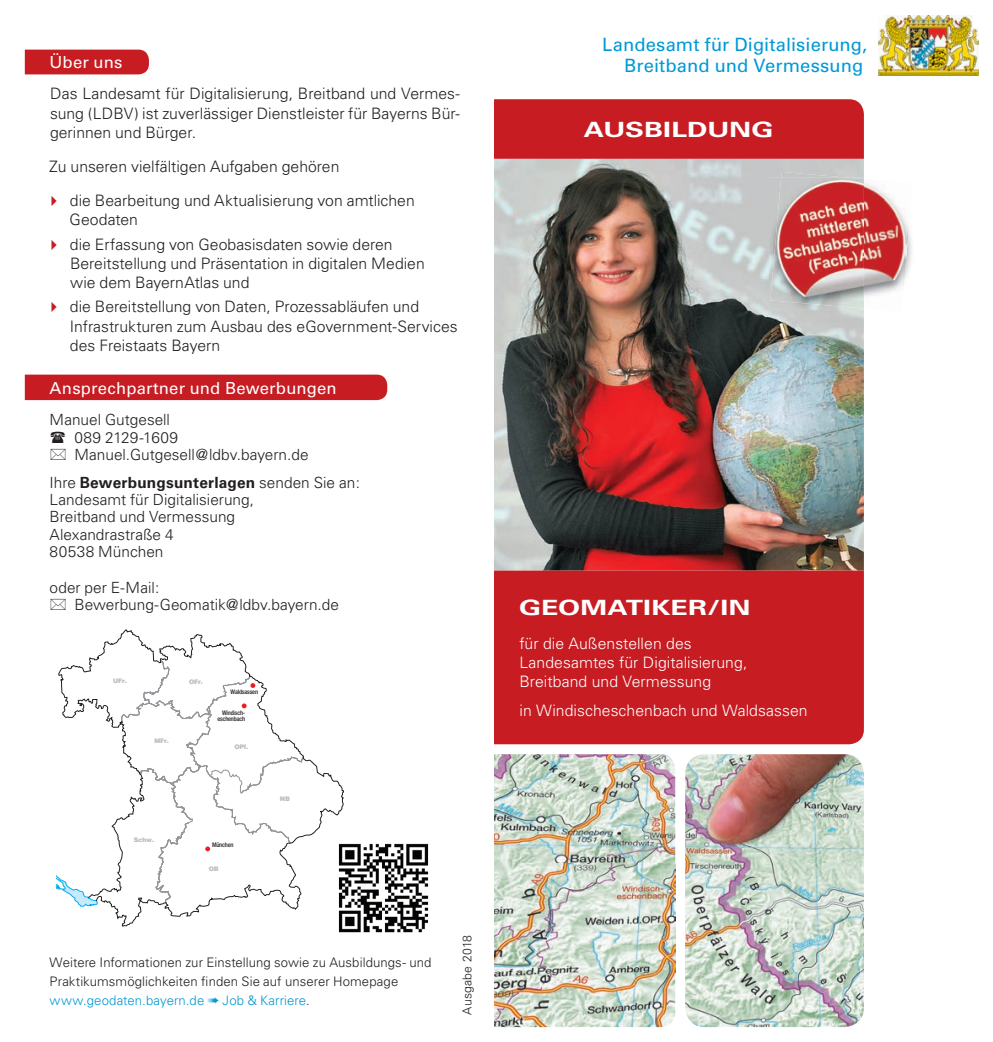
<style>
.page{position:relative;width:993px;height:1042px;background:#fff}
.page>*{position:absolute;margin:0;border:0;box-sizing:border-box;transform-origin:0 0}
.t1{font:700 21px "Univers";letter-spacing:.005em;color:#fff;scale:1.35 1}
.t2{font:18.38px/21px "Univers LT Std";letter-spacing:.005em;color:#0099d5;text-align:right}
.t3{font:500 16.62px "Univers CE";letter-spacing:.01em;color:#fff}
.t4{font:300 15.75px/19.2px "Univers";color:#231f20}
.t5{font:300 15.75px/18.9px "Univers";letter-spacing:.005em;color:#fff}
.t6{font:300 15.4px/17.5px "Univers";color:#231f20}
.t7{font:300 13.12px/19.2px "Univers";letter-spacing:.005em;color:#231f20}
.t8{font:300 12.25px "Univers";letter-spacing:.015em;color:#231f20}
.t9{font:500 condensed 6.3px/5.8px "Helvetica Neue";letter-spacing:-.025em;color:#231f20;text-align:right}
.t10{font:900 6.3px "Helvetica";letter-spacing:-.035em;color:#bcbdc0}
.s1{font-weight:700}
.s2{color:#0099d5}
</style>
<div class="page">
<img style="left:494px;top:754px;width:181px;height:273px">
<img style="left:685px;top:754px;width:178px;height:273px">
<img style="left:494px;top:159px;width:369px;height:411px">
<img style="left:878px;top:15px;width:99px;height:60px">
<img style="left:338px;top:843px;width:91px;height:90px">
<svg style="left:55px;top:875px;width:3px;height:15px"></svg>
<svg style="left:58px;top:629px;width:285px;height:298px"></svg>
<svg style="left:121px;top:660px;width:183px;height:243px"></svg>
<div style="left:494px;top:570px;width:369px;height:174px;background:#c61c22"></div>
<div style="left:494px;top:99px;width:369px;height:60px;background:#c61c22"></div>
<img style="left:768px;top:177px;width:96px;height:133px">
<img style="left:780px;top:172px;width:61px;height:5px">
<img style="left:863px;top:179px;width:49px;height:131px">
<img style="left:770px;top:177px;width:93px;height:132px">
<div style="left:25px;top:50px;width:124px;height:24px;background:#c61c22"></div>
<div style="left:25px;top:375px;width:362px;height:25px;background:#c61c22"></div>
<p class="t3" style="left:50px;top:53px;width:74px">Über uns</p>
<p class="t4" style="left:50px;top:84px;width:411px;text-align:justify">Das Landesamt für Digitalisierung, Breitband und Vermes&shy;sung (LDBV) ist zuverlässiger Dienstleister für Bayerns Bür&shy;gerinnen und Bürger.</p>
<p class="t4" style="left:70px;top:149px;width:346px;line-height:34.1px;text-indent:-21px">Zu unseren vielfältigen Aufgaben gehören<br>die Bearbeitung und Aktualisierung von amtlichen</p>
<p class="t4" style="left:70px;top:208px;width:324px;line-height:24.2px">Geodaten<br>die Erfassung von Geobasisdaten sowie deren</p>
<p class="t4" style="left:70px;top:254px;width:356px">Bereitstellung und Präsentation in digitalen Medien wie dem BayernAtlas und</p>
<p class="t4" style="left:70px;top:297px;width:389px">die Bereitstellung von Daten, Prozessabläufen und<br>Infrastrukturen zum Ausbau des eGovernment-Services des Freistaats Bayern</p>
<p class="t3" style="left:50px;top:378px;width:288px">Ansprechpartner und Bewerbungen</p>
<p class="t6" style="left:74px;top:411px;width:235px;text-indent:-25px">Manuel Gutgesell<br>089 2129-1609<br>Manuel.Gutgesell@ldbv.bayern.de</p>
<p class="t6" style="left:50px;top:473px;width:312px">Ihre <span class="s1">Bewerbungsunterlagen</span> senden Sie an:<br>Landesamt für Digitalisierung,<br>Breitband und Vermessung<br>Alexandrastraße 4<br>80538 München</p>
<p class="t6" style="left:74px;top:578px;width:266px;text-indent:-25px">oder per E-Mail:<br>Bewerbung-Geomatik@ldbv.bayern.de</p>
<p class="t10" style="left:113px;top:676px;width:15px">UFr.</p>
<p class="t10" style="left:189px;top:677px;width:15px">OFr.</p>
<p class="t10" style="left:154px;top:737px;width:16px">MFr.</p>
<p class="t9" style="left:230px;top:689px;width:29px">Waldsassen</p>
<p class="t9" style="left:217px;top:710px;width:29px">Windisch&shy;eschenbach</p>
<p class="t10" style="left:234px;top:742px;width:15px">OPf.</p>
<p class="t10" style="left:134px;top:836px;width:22px">Schw.</p>
<p class="t9" style="left:212px;top:842px;width:23px">München</p>
<p class="t10" style="left:209px;top:864px;width:11px">OB</p>
<p class="t10" style="left:280px;top:794px;width:11px">NB</p>
<p class="t7" style="left:50px;top:952px;width:383px">Weitere Informationen zur Einstellung sowie zu Ausbildungs- und<br>Praktikumsmöglichkeiten finden Sie auf unserer Homepage <span class="s2">www.geodaten.bayern.de</span> <span class="s2">➠ Job &amp; Karriere</span>.</p>
<p class="t8" style="left:459px;top:1014px;width:81px;rotate:-90deg">Ausgabe 2018</p>
<p class="t2" style="left:602px;top:34px;width:266px">Landesamt für Digitalisierung,<br>Breitband und Vermessung</p>
<h1 class="t1" style="left:583px;top:117px;width:142px">AUSBILDUNG</h1>
<h1 class="t1" style="left:519px;top:595px;width:173px">GEOMATIKER/IN</h1>
<p class="t5" style="left:519px;top:634px;width:229px">für die Außenstellen des<br>Landesamtes für Digitalisierung,<br>Breitband und Vermessung</p>
<p class="t5" style="left:519px;top:701px;width:289px">in Windischeschenbach und Waldsassen</p>
</div>
